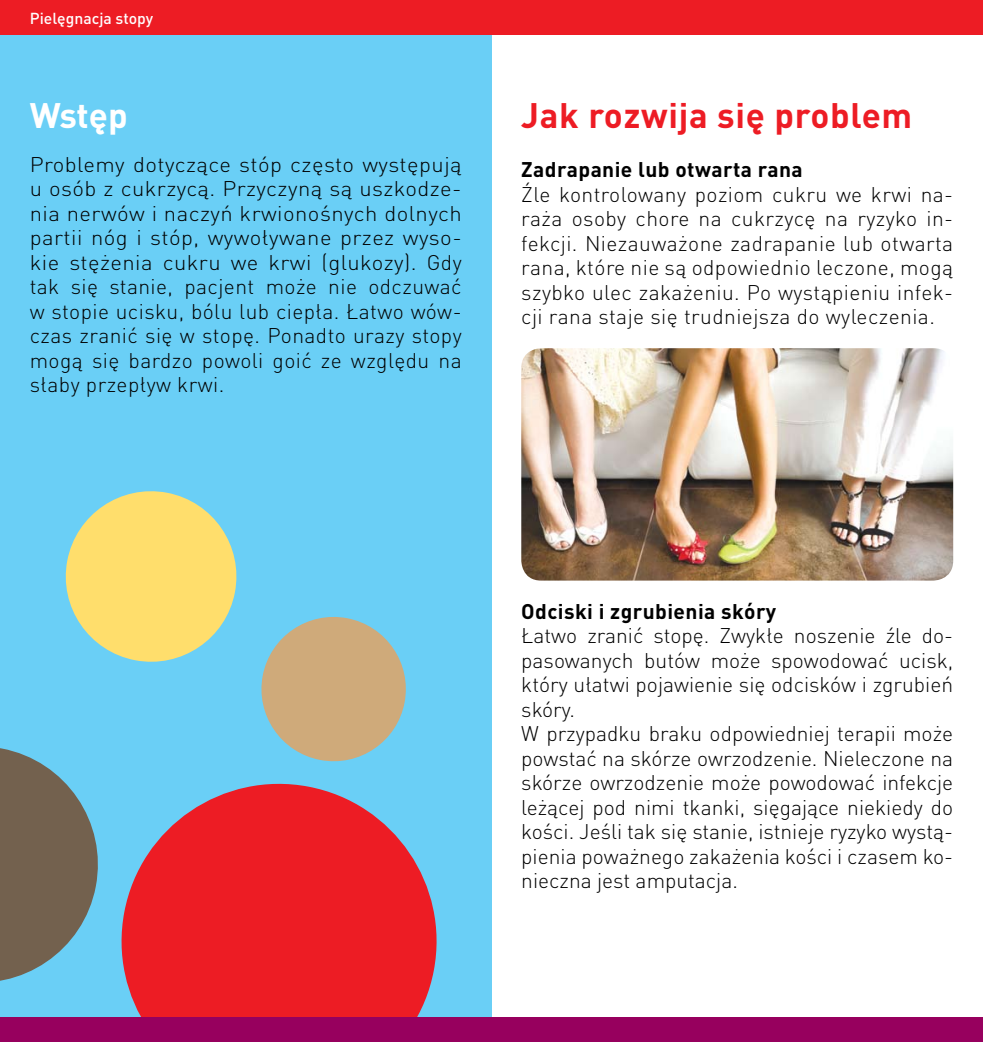
<style>
.page{position:relative;width:983px;height:1042px;background:#fff}
.page>*{position:absolute;margin:0;border:0;box-sizing:border-box;transform-origin:0 0}
.t1{font:700 35px "DIN Pl";letter-spacing:.02em;color:#ed1c24}
.t2{font:700 35px "DIN Pl";letter-spacing:-.005em;color:#fff}
.t3{font:300 21px/24.5px "DIN Pl";color:#000;text-align:justify}
.t4{font:300 21px/24.5px "DIN Pl";color:#000;text-align:justify;scale:1.05 1}
.t5{font:700 21px "DIN Pl";letter-spacing:.02em;color:#000}
.t6{font:500 15.75px "DIN Pl";color:#fff}
</style>
<div class="page">
<div style="left:0;top:30px;width:491px;height:1012px;background:#6acff6"></div>
<svg style="left:0;top:748px;width:98px;height:233px"></svg>
<svg style="left:121px;top:783px;width:316px;height:234px;fill:#ed1c24"></svg>
<svg style="left:261px;top:617px;width:145px;height:145px"></svg>
<svg style="left:65px;top:491px;width:172px;height:171px"></svg>
<img style="left:521px;top:348px;width:431px;height:232px">
<div style="left:0;top:1017px;width:982px;height:25px;background:#97005e"></div>
<div style="left:0;top:0;width:982px;height:35px;background:#ed1c24"></div>
<p class="t6" style="left:30px;top:8px;width:125px">Pielęgnacja stopy</p>
<h1 class="t2" style="left:30px;top:93px;width:99px">Wstęp</h1>
<p class="t4" style="left:30px;top:152px;width:413px">Problemy dotyczące stóp często występują u osób z cukrzycą. Przyczyną są uszkodze&shy;nia nerwów i naczyń krwionośnych dolnych partii nóg i stóp, wywoływane przez wyso&shy;kie stężenia cukru we krwi (glukozy). Gdy tak się stanie, pacjent może nie odczuwać w stopie ucisku, bólu lub ciepła. Łatwo wów&shy;czas zranić się w stopę. Ponadto urazy stopy mogą się bardzo powoli goić ze względu na słaby przepływ krwi.</p>
<h1 class="t1" style="left:521px;top:93px;width:392px">Jak rozwija się problem</h1>
<p class="t5" style="left:521px;top:156px;width:283px">Zadrapanie lub otwarta rana</p>
<p class="t3" style="left:521px;top:182px;width:433px">Źle kontrolowany poziom cukru we krwi na&shy;raża osoby chore na cukrzycę na ryzyko in&shy;fekcji. Niezauważone zadrapanie lub otwarta rana, które nie są odpowiednio leczone, mogą szybko ulec zakażeniu. Po wystąpieniu infek&shy;cji rana staje się trudniejsza do wyleczenia.</p>
<p class="t5" style="left:521px;top:597px;width:256px">Odciski i zgrubienia skóry</p>
<p class="t3" style="left:521px;top:623px;width:433px;text-align:left">Łatwo zranić stopę. Zwykłe noszenie źle do&shy;pasowanych butów może spowodować ucisk, który ułatwi pojawienie się odcisków i zgrubień skóry.<br>W przypadku braku odpowiedniej terapii może powstać na skórze owrzodzenie. Nieleczone na skórze owrzodzenie może powodować infekcje leżącej pod nimi tkanki, sięgające niekiedy do kości. Jeśli tak się stanie, istnieje ryzyko wystą&shy;pienia poważnego zakażenia kości i czasem ko&shy;nieczna jest amputacja.</p>
</div>
